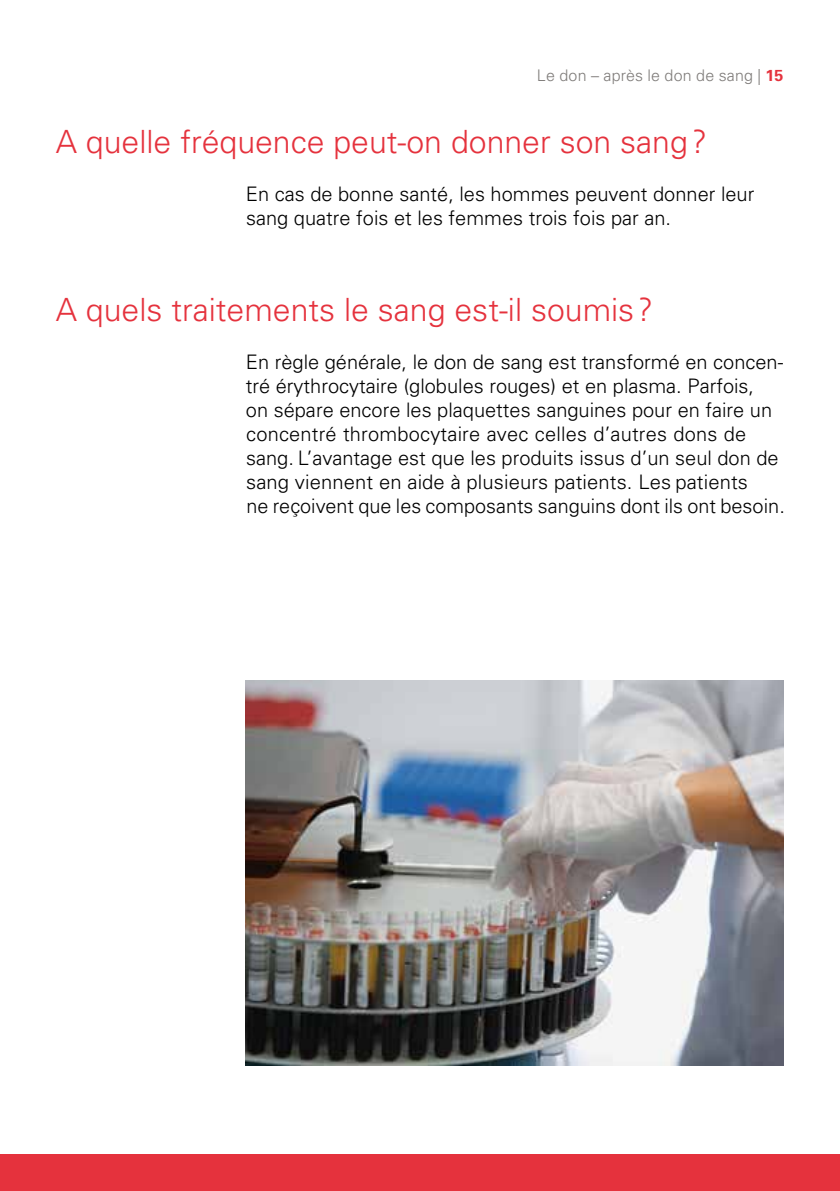
<style>
.page{position:relative;width:840px;height:1191px;background:#fff}
.page>*{position:absolute;margin:0;border:0;box-sizing:border-box;transform-origin:0 0}
.t1{font:300 32px "Univers";color:#e5323d}
.t2{font:300 20px/24px "Univers";color:#000}
.t3{font:300 16px "Univers";letter-spacing:.01em;color:#7f7c7a}
.s1{font-weight:700;color:#e5323d}
</style>
<div class="page">
<img style="left:245px;top:681px;width:537px;height:384px">
<div style="left:0;top:1154px;width:839px;height:37px;background:#e5323d"></div>
<p class="t3" style="left:536px;top:69px;width:247px">Le don – après le don de sang | <span class="s1">15</span></p>
<h1 class="t1" style="left:56px;top:129px;width:652px">A quelle fréquence peut-on donner son sang ?</h1>
<p class="t2" style="left:246px;top:184px;width:510px">En cas de bonne santé, les hommes peuvent donner leur sang quatre fois et les femmes trois fois par an.</p>
<h1 class="t1" style="left:56px;top:297px;width:598px">A quels traitements le sang est-il soumis ?</h1>
<p class="t2" style="left:245px;top:352px;width:540px">En règle générale, le don de sang est transformé en concen&shy;tré érythrocytaire (globules rouges) et en plasma. Parfois,<br>on sépare encore les plaquettes sanguines pour en faire un concentré thrombocytaire avec celles d’autres dons de sang. L’avantage est que les produits issus d’un seul don de sang viennent en aide à plusieurs patients. Les patients<br>ne reçoivent que les composants sanguins dont ils ont besoin.</p>
</div>
